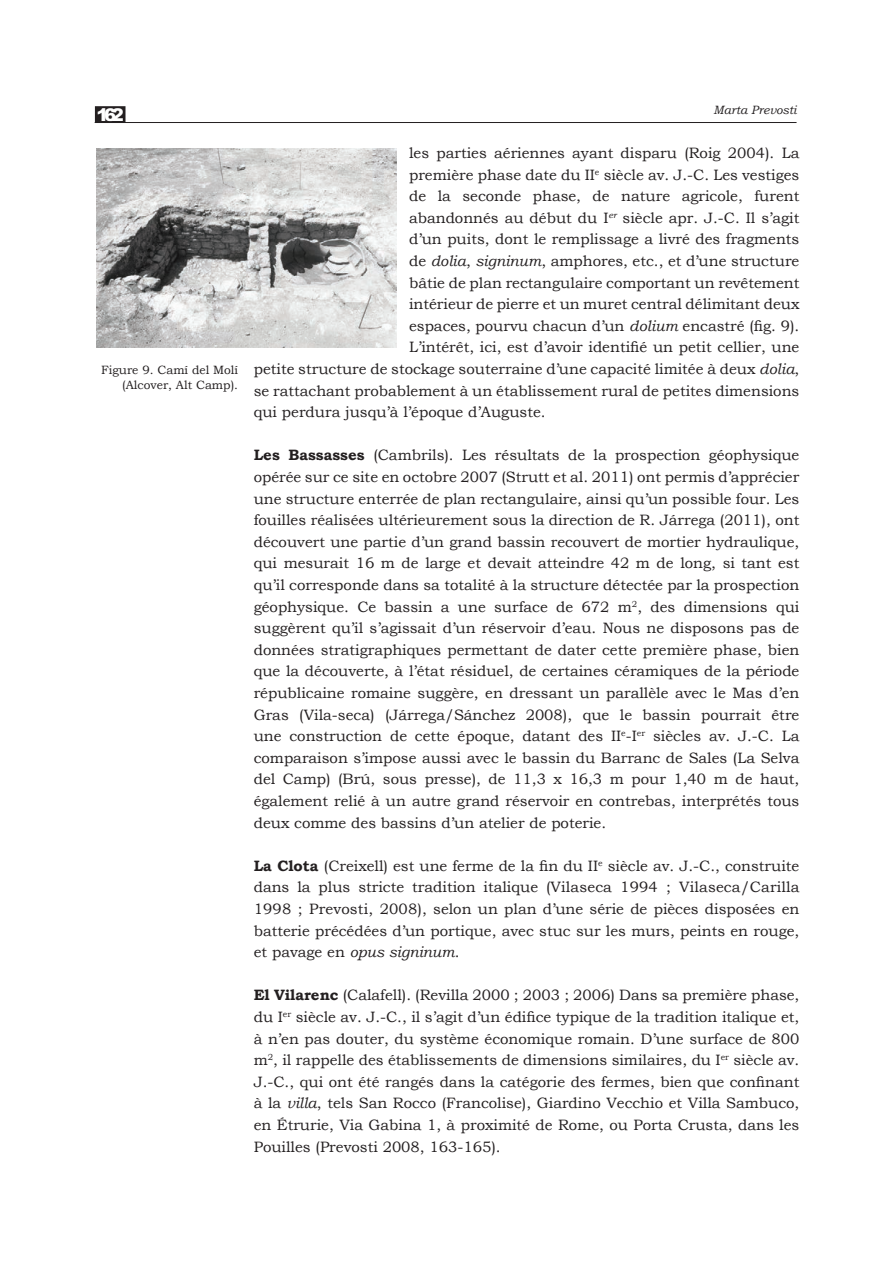
<style>
.page{position:relative;width:893px;height:1263px;background:#fff}
.page>*{position:absolute;margin:0;border:0;box-sizing:border-box;transform-origin:0 0}
.t1{font:900 17.4px "Arial";color:#fff}
.t2{font:15px/21.6px "Bookman Old Style";color:#231f20;text-align:justify}
.t3{font:12px/14.4px "Bookman Old Style";color:#231f20;text-align:right}
.t4{font:italic 12px "Bookman Old Style";color:#231f20}
.s1{font-style:italic}
.s2{font-weight:700}
</style>
<div class="page">
<div style="left:96px;top:107px;width:29px;height:15px;background:#231f20"></div>
<div style="left:95px;top:106px;width:30px;height:17px;border:2px solid #231f20"></div>
<hr style="left:95px;top:122px;width:701px;height:1px;background:#231f20">
<img style="left:96px;top:148px;width:301px;height:200px">
<p class="t1" style="left:96px;top:102px;width:29px">162</p>
<p class="t3" style="left:101px;top:363px;width:139px">Figure 9. Camí del Molí (Alcover, Alt Camp).</p>
<p class="t4" style="left:713px;top:102px;width:85px">Marta Prevosti</p>
<p class="t2" style="left:409px;top:142px;width:392px">les parties aériennes ayant disparu (Roig 2004). La</p>
<p class="t2" style="left:409px;top:164px;width:392px">première phase date du II<sup>e</sup> siècle av. J.-C. Les vestiges</p>
<p class="t2" style="left:409px;top:185px;width:392px">de la seconde phase, de nature agricole, furent</p>
<p class="t2" style="left:409px;top:207px;width:392px">abandonnés au début du I<sup>er</sup> siècle apr. J.-C. Il s’agit</p>
<p class="t2" style="left:409px;top:228px;width:392px">d’un puits, dont le remplissage a livré des fragments</p>
<p class="t2" style="left:409px;top:250px;width:392px">de <span class="s1">dolia</span>, <span class="s1">signinum</span>, amphores, etc., et d’une structure</p>
<p class="t2" style="left:409px;top:272px;width:392px">bâtie de plan rectangulaire comportant un revêtement</p>
<p class="t2" style="left:409px;top:293px;width:392px">intérieur de pierre et un muret central délimitant deux</p>
<p class="t2" style="left:409px;top:315px;width:392px">espaces, pourvu chacun d’un <span class="s1">dolium</span> encastré (fig. 9).</p>
<p class="t2" style="left:409px;top:336px;width:392px">L’intérêt, ici, est d’avoir identifié un petit cellier, une</p>
<p class="t2" style="left:254px;top:358px;width:547px">petite structure de stockage souterraine d’une capacité limitée à deux <span class="s1">dolia</span>,</p>
<p class="t2" style="left:254px;top:380px;width:547px">se rattachant probablement à un établissement rural de petites dimensions</p>
<p class="t2" style="left:254px;top:401px;width:293px">qui perdura jusqu’à l’époque d’Auguste.</p>
<p class="t2" style="left:254px;top:444px;width:547px"><span class="s2">Les Bassasses</span> (Cambrils). Les résultats de la prospection géophysique opérée sur ce site en octobre 2007 (Strutt et al. 2011) ont permis d’apprécier une structure enterrée de plan rectangulaire, ainsi qu’un possible four. Les fouilles réalisées ultérieurement sous la direction de R. Járrega (2011), ont découvert une partie d’un grand bassin recouvert de mortier hydraulique, qui mesurait 16 m de large et devait atteindre 42 m de long, si tant est qu’il corresponde dans sa totalité à la structure détectée par la prospection géophysique. Ce bassin a une surface de 672 m<sup>2</sup>, des dimensions qui suggèrent qu’il s’agissait d’un réservoir d’eau. Nous ne disposons pas de données stratigraphiques permettant de dater cette première phase, bien que la découverte, à l’état résiduel, de certaines céramiques de la période républicaine romaine suggère, en dressant un parallèle avec le Mas d’en Gras (Vila-seca) (Járrega/Sánchez 2008), que le bassin pourrait être une construction de cette époque, datant des II<sup>e</sup>-I<sup>er</sup> siècles av. J.-C. La comparaison s’impose aussi avec le bassin du Barranc de Sales (La Selva del Camp) (Brú, sous presse), de 11,3 x 16,3 m pour 1,40 m de haut, également relié à un autre grand réservoir en contrebas, interprétés tous deux comme des bassins d’un atelier de poterie.</p>
<p class="t2" style="left:254px;top:855px;width:547px"><span class="s2">La Clota</span> (Creixell) est une ferme de la fin du II<sup>e</sup> siècle av. J.-C., construite dans la plus stricte tradition italique (Vilaseca 1994 ; Vilaseca/Carilla 1998 ; Prevosti, 2008), selon un plan d’une série de pièces disposées en batterie précédées d’un portique, avec stuc sur les murs, peints en rouge, et pavage en <span class="s1">opus signinum</span>.</p>
<p class="t2" style="left:254px;top:984px;width:547px"><span class="s2">El Vilarenc</span> (Calafell). (Revilla 2000 ; 2003 ; 2006) Dans sa première phase, du I<sup>er</sup> siècle av. J.-C., il s’agit d’un édifice typique de la tradition italique et, à n’en pas douter, du système économique romain. D’une surface de 800 m<sup>2</sup>, il rappelle des établissements de dimensions similaires, du I<sup>er</sup> siècle av.<br>J.-C., qui ont été rangés dans la catégorie des fermes, bien que confinant à la <span class="s1">villa</span>, tels San Rocco (Francolise), Giardino Vecchio et Villa Sambuco, en Étrurie, Via Gabina 1, à proximité de Rome, ou Porta Crusta, dans les Pouilles (Prevosti 2008, 163-165).</p>
</div>
